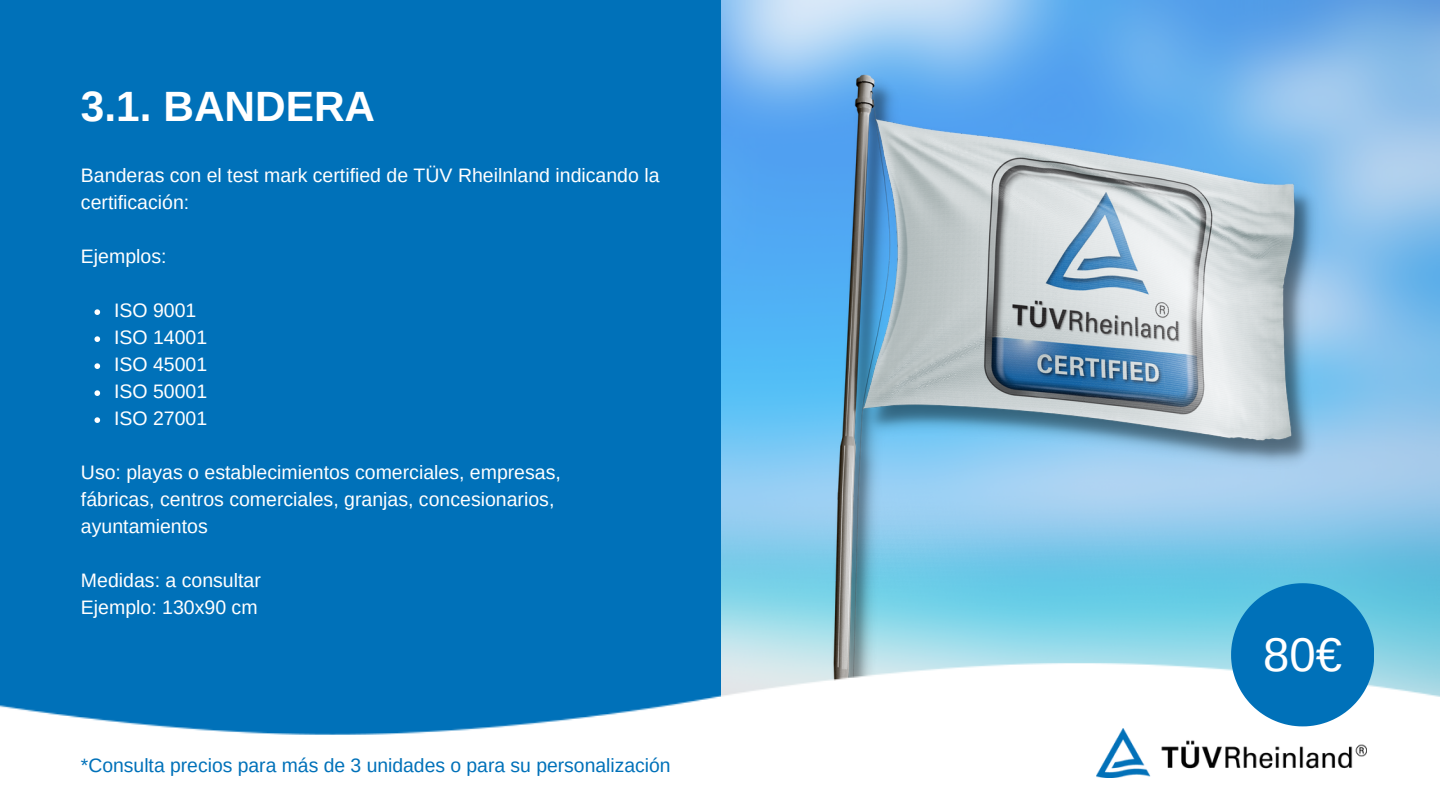
<style>
.page{position:relative;width:1440px;height:810px;background:#fff}
.page>*{position:absolute;margin:0;border:0;box-sizing:border-box;transform-origin:0 0}
.t1{font:47.25px "Arimo";color:#fff}
.t2{font:700 42.3px "Arimo";color:#fff}
.t3{font:19.5px/27px "Arimo";color:#fff}
.t4{font:19.35px "Arimo";color:#0071b9}
</style>
<div class="page">
<img style="left:720px;top:0;width:720px;height:622px">
<div style="left:0;top:0;width:720px;height:810px;background:#0071b9"></div>
<svg style="left:94px;top:309px;width:6px;height:6px"></svg>
<svg style="left:94px;top:336px;width:6px;height:6px"></svg>
<svg style="left:94px;top:363px;width:6px;height:6px"></svg>
<svg style="left:94px;top:390px;width:6px;height:6px"></svg>
<svg style="left:94px;top:417px;width:6px;height:6px"></svg>
<img style="left:828px;top:73px;width:493px;height:549px">
<img style="left:0;top:622px;width:1440px;height:188px">
<img style="left:1096px;top:729px;width:270px;height:48px">
<svg style="left:1231px;top:583px;width:143px;height:143px;background:#2589c4"></svg>
<p class="t2" style="left:81px;top:82px;width:296px">3.1. BANDERA</p>
<p class="t3" style="left:81px;top:162px;width:580px">Banderas con el test mark certified de TÜV Rheilnland indicando la certificación:</p>
<p class="t3" style="left:81px;top:243px;width:87px">Ejemplos:</p>
<p class="t3" style="left:114px;top:297px;width:84px">ISO 9001</p>
<p class="t3" style="left:114px;top:324px;width:95px">ISO 14001</p>
<p class="t3" style="left:114px;top:351px;width:95px">ISO 45001</p>
<p class="t3" style="left:114px;top:378px;width:95px">ISO 50001</p>
<p class="t3" style="left:114px;top:405px;width:95px">ISO 27001</p>
<p class="t3" style="left:81px;top:459px;width:481px">Uso: playas o establecimientos comerciales, empresas,</p>
<p class="t3" style="left:81px;top:486px;width:475px">fábricas, centros comerciales, granjas, concesionarios,</p>
<p class="t3" style="left:81px;top:513px;width:128px">ayuntamientos</p>
<p class="t3" style="left:81px;top:567px;width:181px">Medidas: a consultar</p>
<p class="t3" style="left:81px;top:594px;width:178px">Ejemplo: 130x90 cm</p>
<p class="t4" style="left:81px;top:754px;width:591px">*Consulta precios para más de 3 unidades o para su personalización</p>
<p class="t1" style="left:1263px;top:628px;width:80px">80€</p>
</div>
